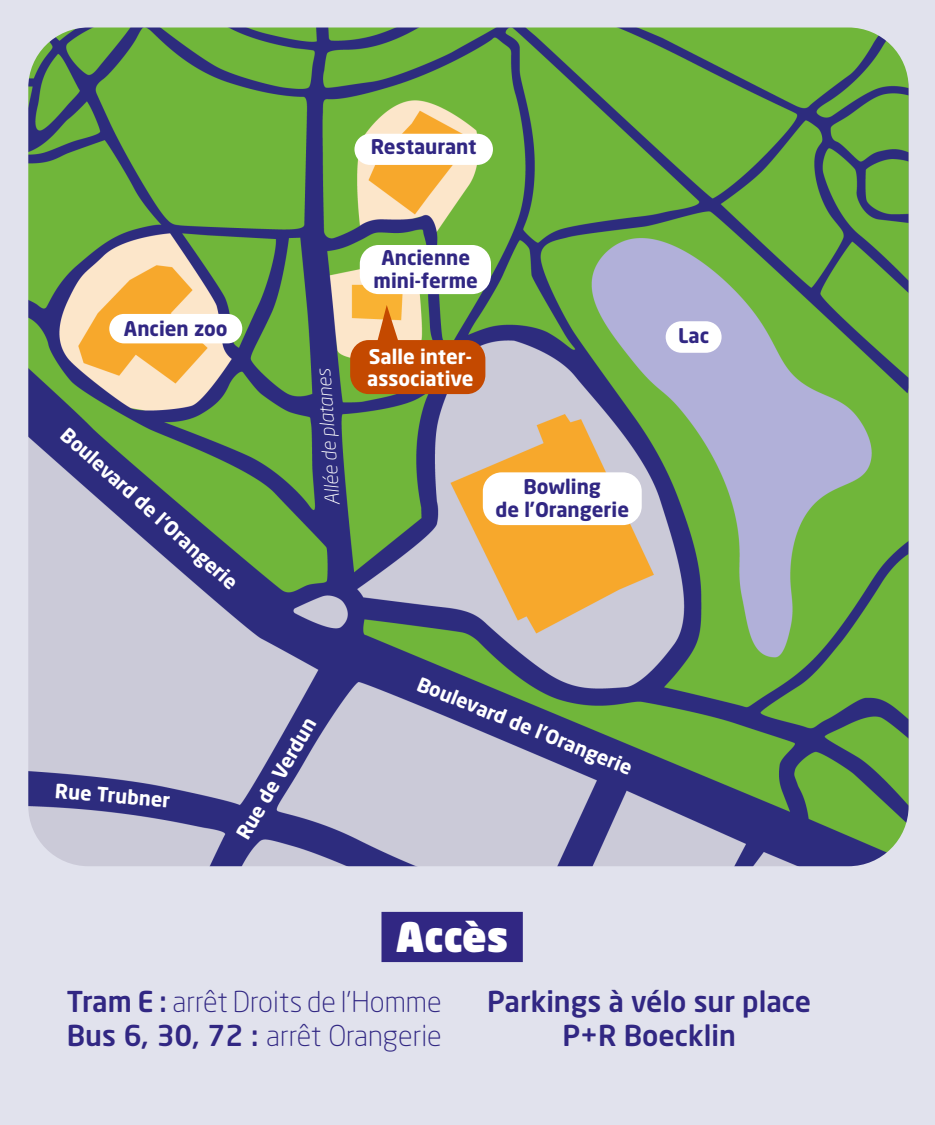
<style>
.page{position:relative;width:935px;height:1125px;background:#e1e2ed}
.page>*{position:absolute;margin:0;border:0;box-sizing:border-box;transform-origin:0 0}
.t1{font:900 40.12px "Neo Sans W1 G";color:#fff}
.t2{font:300 28.5px/34.1px "Neo Sans W1 G";color:#312783}
.t3{font:500 28.5px/34.1px "Neo Sans W1 G";color:#312783;text-align:center}
.t4{font:700 20px/22.5px "Neo Sans W1 G";color:#312783;text-align:center}
.t5{font:700 20px/22.5px "Neo Sans W1 G";color:#fff}
.t6{font:700 19.5px "Neo Sans W1 G";color:#fff}
.t7{font:italic 300 19.5px "Neo Sans W1 G";color:#fff}
.s1{font-weight:500}
</style>
<div class="page">
<img style="left:28px;top:28px;width:881px;height:838px">
<div style="left:483px;top:472px;width:159px;height:53px;background:#fff;border-radius:19px"></div>
<div style="left:109px;top:314px;width:133px;height:29px;background:#fff;border-radius:15px"></div>
<div style="left:666px;top:321px;width:56px;height:32px;background:#fff;border-radius:16px"></div>
<div style="left:354px;top:134px;width:139px;height:31px;background:#fff;border-radius:16px"></div>
<div style="left:360px;top:245px;width:131px;height:49px;background:#fff;border-radius:19px"></div>
<div style="left:350px;top:340px;width:135px;height:54px;background:#c44900;border-radius:19px"></div>
<svg style="left:375px;top:305px;width:28px;height:36px"></svg>
<div style="left:381px;top:912px;width:142px;height:50px;background:#312783"></div>
<p class="t4" style="left:371px;top:137px;width:107px">Restaurant</p>
<p class="t4" style="left:124px;top:319px;width:105px">Ancien zoo</p>
<p class="t6" style="left:69px;top:426px;width:232px;rotate:42deg">Boulevard de l’Orangerie</p>
<p class="t7" style="left:325px;top:506px;width:139px;rotate:-94deg">Allée de platanes</p>
<p class="t4" style="left:374px;top:248px;width:106px">Ancienne mini-ferme</p>
<p class="t5" style="left:367px;top:347px;width:108px">Salle inter&shy;associative</p>
<p class="t4" style="left:495px;top:477px;width:135px">Bowling<br>de l’Orangerie</p>
<p class="t6" style="left:56px;top:783px;width:117px;rotate:5deg">Rue Trubner</p>
<p class="t6" style="left:235px;top:834px;width:139px;rotate:-60deg">Rue de Verdun</p>
<p class="t6" style="left:421px;top:675px;width:232px;rotate:22deg">Boulevard de l’Orangerie</p>
<h1 class="t1" style="left:396px;top:914px;width:114px">Accès</h1>
<p class="t4" style="left:678px;top:326px;width:33px">Lac</p>
<h2 class="t2" style="left:67px;top:986px;width:377px"><span class="s1">Tram E :</span> arrêt Droits de l’Homme<br><span class="s1">Bus 6, 30, 72 :</span> arrêt Orangerie</h2>
<h2 class="t3" style="left:487px;top:986px;width:325px">Parkings à vélo sur place<br>P+R Boecklin</h2>
</div>
